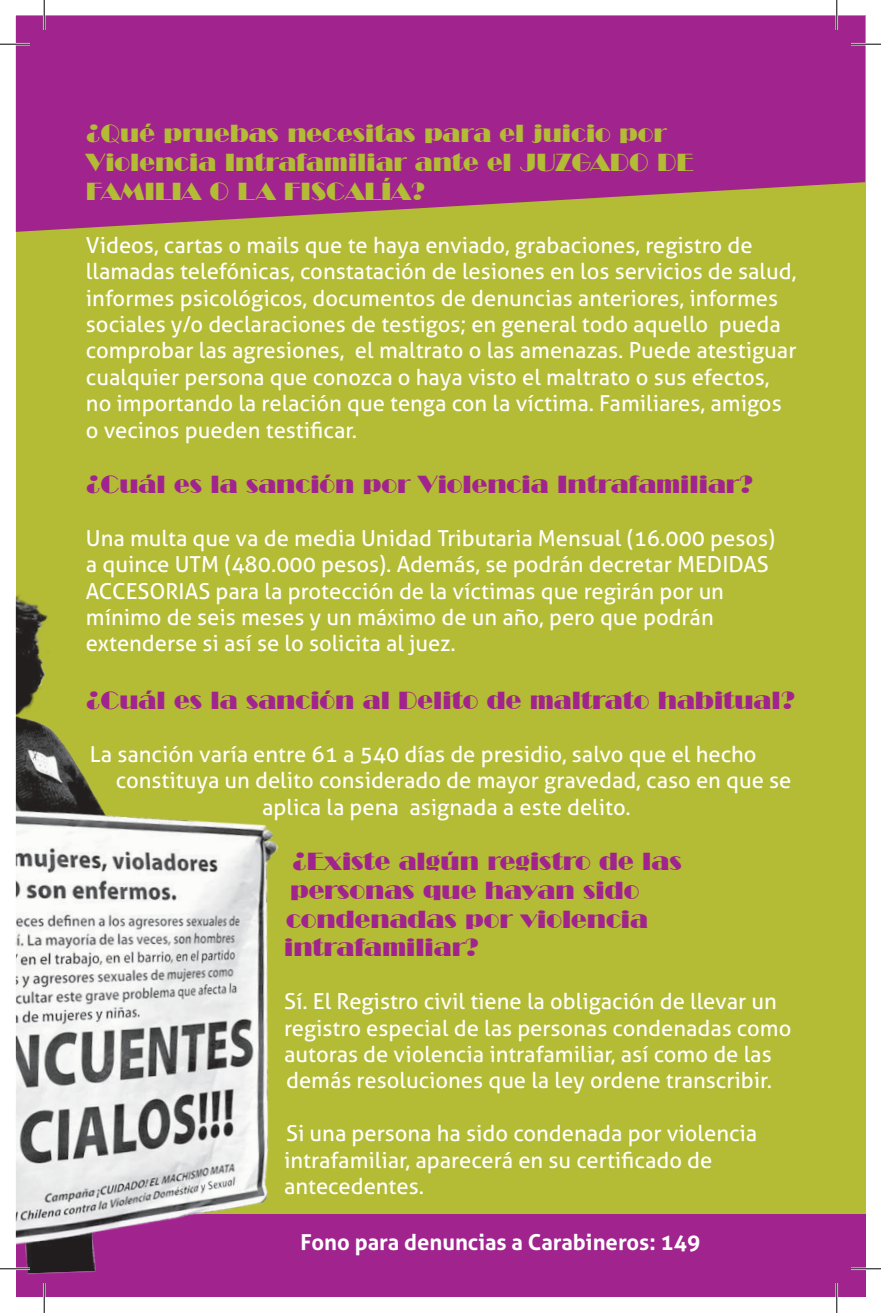
<style>
.page{position:relative;width:881px;height:1313px;background:#fff}
.page>*{position:absolute;margin:0;border:0;box-sizing:border-box;transform-origin:0 0}
.t1{font:24px/28.8px "Broadway BT";color:#a0238e}
.t2{font:24px/28.8px "Broadway BT";color:#b4bb34}
.t3{font:22px/26.4px "Aller";color:#fff}
.t4{font:700 22px "Aller";color:#fff}
</style>
<div class="page">
<div style="left:16px;top:16px;width:849px;height:1281px;background:#b4bb34"></div>
<svg style="left:16px;top:16px;width:849px;height:216px;background:#a23483"></svg>
<div style="left:16px;top:1214px;width:849px;height:83px;background:#a0238e"></div>
<img style="left:16px;top:595px;width:263px;height:702px">
<hr style="left:0;top:43px;width:30px;height:2px;background:#fff">
<hr style="left:850px;top:43px;width:30px;height:2px;background:#fff">
<hr style="left:0;top:1267px;width:30px;height:2px;background:#fff">
<hr style="left:850px;top:1267px;width:30px;height:2px;background:#fff">
<hr style="left:43px;top:0;width:2px;height:30px;background:#fff">
<hr style="left:43px;top:1282px;width:2px;height:30px;background:#fff">
<hr style="left:835px;top:0;width:2px;height:30px;background:#fff">
<hr style="left:835px;top:1282px;width:2px;height:30px;background:#fff">
<hr style="left:0;top:44px;width:30px;height:1px;background:#000">
<hr style="left:850px;top:44px;width:30px;height:1px;background:#000">
<hr style="left:0;top:1268px;width:30px;height:1px;background:#000">
<hr style="left:850px;top:1268px;width:30px;height:1px;background:#000">
<hr style="left:44px;top:0;width:1px;height:30px;background:#000">
<hr style="left:44px;top:1282px;width:1px;height:30px;background:#000">
<hr style="left:836px;top:0;width:1px;height:30px;background:#000">
<hr style="left:836px;top:1282px;width:1px;height:30px;background:#000">
<p class="t2" style="left:86px;top:119px;width:609px">¿Qué pruebas necesitas para el juicio por<br>Violencia Intrafamiliar ante el JUZGADO DE<br>FAMILIA O LA FISCALÍA?</p>
<p class="t3" style="left:86px;top:232px;width:712px">Videos, cartas o mails que te haya enviado, grabaciones, registro de llamadas telefónicas, constatación de lesiones en los servicios de salud, informes psicológicos, documentos de denuncias anteriores, informes sociales y/o declaraciones de testigos; en general todo aquello pueda comprobar las agresiones, el maltrato o las amenazas. Puede atestiguar cualquier persona que conozca o haya visto el maltrato o sus efectos, no importando la relación que tenga con la víctima. Familiares, amigos o vecinos pueden testificar.</p>
<p class="t1" style="left:86px;top:470px;width:669px">¿Cuál es la sanción por Violencia Intrafamiliar?</p>
<p class="t3" style="left:86px;top:524px;width:690px">Una multa que va de media Unidad Tributaria Mensual (16.000 pesos) a quince UTM (480.000 pesos). Además, se podrán decretar MEDIDAS ACCESORIAS para la protección de la víctimas que regirán por un mínimo de seis meses y un máximo de un año, pero que podrán extenderse si así se lo solicita al juez.</p>
<p class="t1" style="left:86px;top:686px;width:710px">¿Cuál es la sanción al Delito de maltrato habitual?</p>
<p class="t3" style="left:90px;top:740px;width:668px">La sanción varía entre 61 a 540 días de presidio, salvo que el hecho</p>
<p class="t3" style="left:116px;top:767px;width:676px">constituya un delito considerado de mayor gravedad, caso en que se</p>
<p class="t3" style="left:262px;top:793px;width:370px">aplica la pena asignada a este delito.</p>
<p class="t1" style="left:284px;top:846px;width:399px;text-indent:8px">¿Existe algún registro de las personas que hayan sido condenadas por violencia intrafamiliar?</p>
<p class="t3" style="left:284px;top:988px;width:508px">Sí. El Registro civil tiene la obligación de llevar un registro especial de las personas condenadas como autoras de violencia intrafamiliar, así como de las demás resoluciones que la ley ordene transcribir.</p>
<p class="t3" style="left:284px;top:1120px;width:474px">Si una persona ha sido condenada por violencia intrafamiliar, aparecerá en su certificado de antecedentes.</p>
<p class="t4" style="left:300px;top:1228px;width:401px">Fono para denuncias a Carabineros: 149</p>
</div>
